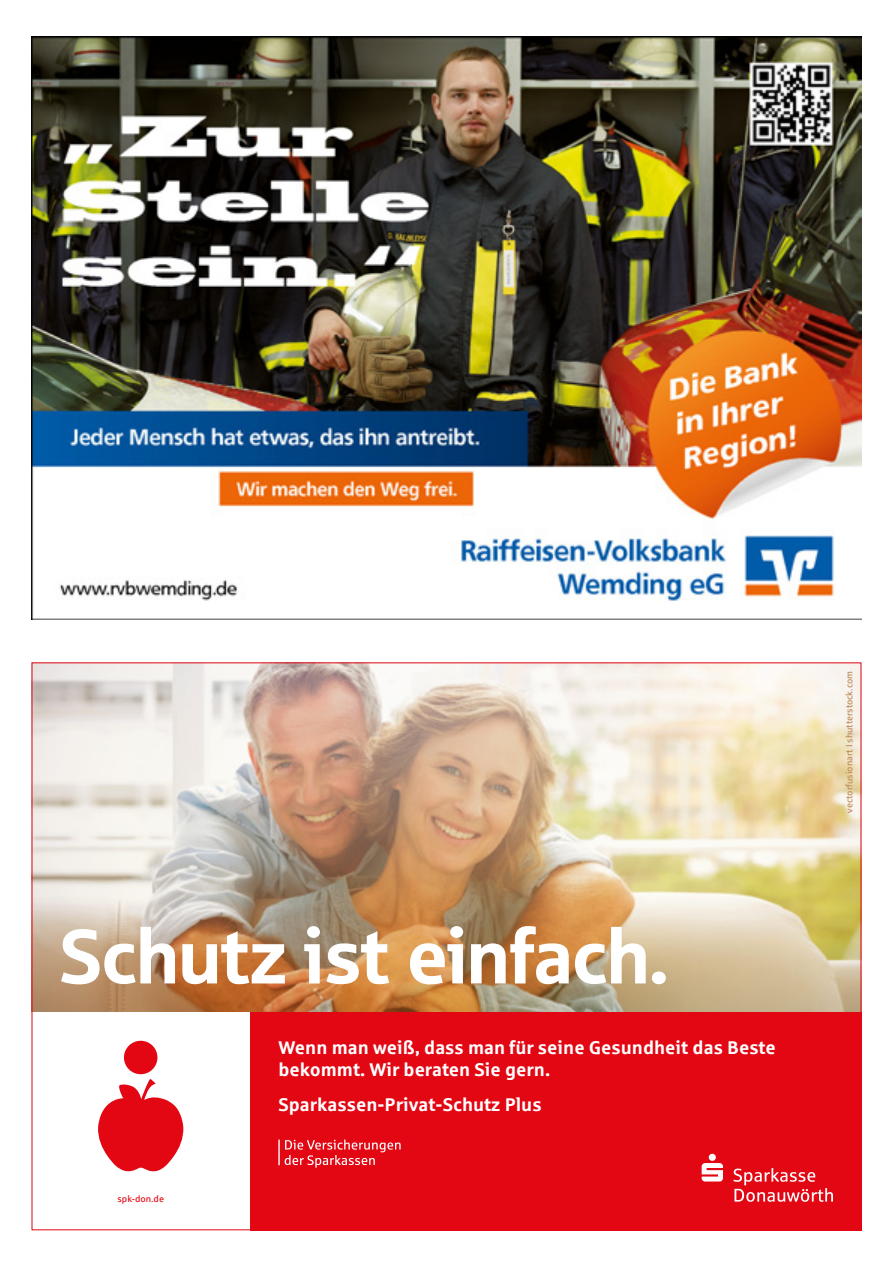
<style>
.page{position:relative;width:893px;height:1263px;background:#fff}
.page>*{position:absolute;margin:0;border:0;box-sizing:border-box;transform-origin:0 0}
.t1{font:76.95px "Sparkasse Head";color:#fff}
.t2{font:700 18.45px/22.2px "Sparkasse Rg";color:#fff}
.t3{font:9.3px "Sparkasse Rg";color:#bc8553}
.t4{font:9.3px "Sparkasse Rg";color:#e30613}
</style>
<div class="page">
<img style="left:31px;top:36px;width:830px;height:583px">
<div style="left:250px;top:1001px;width:611px;height:229px;background:#e30613"></div>
<svg style="left:733px;top:1168px;width:100px;height:34px"></svg>
<svg style="left:702px;top:1154px;width:21px;height:27px"></svg>
<img style="left:34px;top:664px;width:825px;height:348px">
<svg style="left:98px;top:1041px;width:86px;height:131px"></svg>
<svg style="left:285px;top:1139px;width:116px;height:28px"></svg>
<hr style="left:278px;top:1139px;width:2px;height:26px;background:#fff">
<h1 class="t1" style="left:60px;top:907px;width:610px">Schutz ist einfach.</h1>
<p class="t4" style="left:118px;top:1193px;width:48px">spk-don.de</p>
<p class="t2" style="left:278px;top:1036px;width:499px">Wenn man weiß, dass man für seine Gesundheit das Beste bekommt. Wir beraten Sie gern.</p>
<p class="t2" style="left:278px;top:1093px;width:265px">Sparkassen-Privat-Schutz Plus</p>
<p class="t3" style="left:844px;top:813px;width:143px;rotate:-90deg">vectorfusionart I shutterstock.com</p>
</div>
